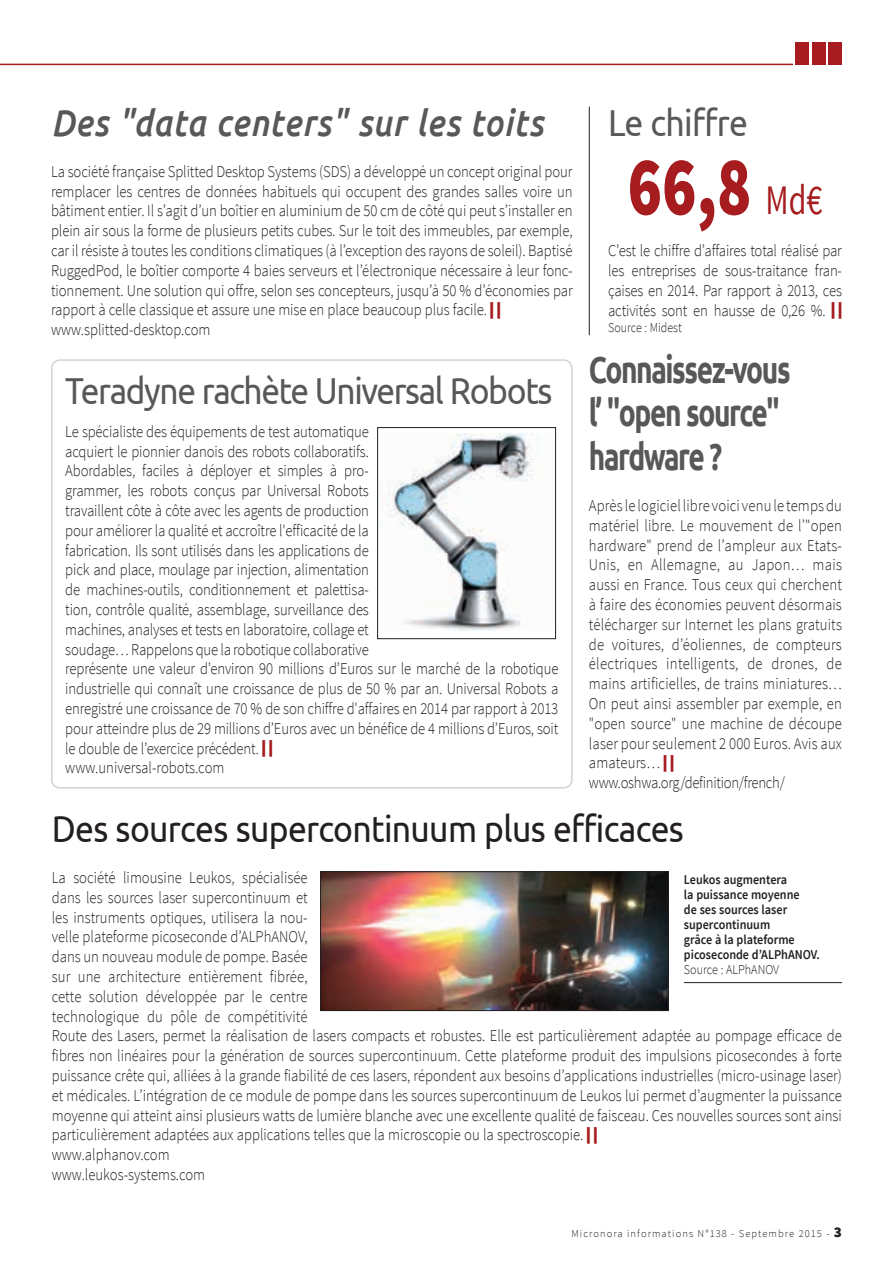
<style>
.page{position:relative;width:893px;height:1263px;background:#fff}
.page>*{position:absolute;margin:0;border:0;box-sizing:border-box;transform-origin:0 0}
.t1{font:900 84px "Source Sans Pro";color:#a61c1f;scale:.76 1}
.t2{font:700 37.5px/43.5px "Ubuntu";letter-spacing:-.05em;color:#57585a;scale:.75 1}
.t3{font:37.5px "Ubuntu";letter-spacing:-.02em;color:#231f20;scale:.9 1}
.t4{font:37.5px "Ubuntu";letter-spacing:-.04em;color:#57585a;scale:.89 1}
.t5{font:italic 500 37.5px "Ubuntu";letter-spacing:.025em;color:#57585a;scale:.89 1}
.t6{font:37.5px "Ubuntu";letter-spacing:-.02em;color:#57585a;scale:.9 1}
.t7{font:300 16.5px/19.8px "Source Sans Pro";letter-spacing:-.005em;color:#231f20;scale:.89 1}
.t8{font:600 13.5px/15px "Source Sans Pro";color:#231f20;scale:.9 1}
.t9{font:300 13.5px "Source Sans Pro";color:#231f20;scale:.9 1}
.t10{font:300 13.5px "Source Sans Pro";color:#231f20;scale:.89 1}
.t11{font:300 10.5px "Source Sans Pro";letter-spacing:.1em;color:#231f20}
.s1{font-family:"Mic Infos";font-weight:400;color:#a61c1f}
.s2{font-weight:400;font-size:42px}
.s3{font-weight:900;font-size:15px}
</style>
<div class="page">
<hr style="left:0;top:64px;width:793px;height:1px;background:#a61c1f">
<div style="left:796px;top:43px;width:13px;height:22px;background:#a61c1f"></div>
<div style="left:812px;top:43px;width:13px;height:22px;background:#a61c1f"></div>
<div style="left:829px;top:43px;width:13px;height:22px;background:#a61c1f"></div>
<img style="left:322px;top:873px;width:345px;height:136px">
<div style="left:320px;top:871px;width:349px;height:140px;border:1px solid #231f20"></div>
<hr style="left:589px;top:107px;width:1px;height:228px;background:#231f20">
<div style="left:51px;top:359px;width:522px;height:429px;border:2px solid #d1d2d4;border-radius:9px"></div>
<img style="left:387px;top:433px;width:146px;height:197px">
<div style="left:377px;top:427px;width:179px;height:212px;border:1px solid #231f20"></div>
<hr style="left:684px;top:982px;width:158px;height:1px;background:#231f20">
<h2 class="t5" style="left:51px;top:99px;width:554px">Des "data centers" sur les toits</h2>
<p class="t7" style="left:51px;top:161px;width:588px">La société française Splitted Desktop Systems (SDS) a développé un concept original pour remplacer les centres de données habituels qui occupent des grandes salles voire un bâtiment entier. Il s’agit d’un boîtier en aluminium de 50 cm de côté qui peut s’installer en plein air sous la forme de plusieurs petits cubes. Sur le toit des immeubles, par exemple, car il résiste à toutes les conditions climatiques (à l’exception des rayons de soleil). Baptisé RuggedPod, le boîtier comporte 4 baies serveurs et l’électronique nécessaire à leur fonc&shy;tionnement. Une solution qui offre, selon ses concepteurs, jusqu’à 50 % d’économies par rapport à celle classique et assure une mise en place beaucoup plus facile. <span class="s1">] </span>www.splitted-desktop.com</p>
<h2 class="t4" style="left:65px;top:368px;width:549px">Teradyne rachète Universal Robots</h2>
<p class="t7" style="left:65px;top:421px;width:556px">Le spécialiste des équipements de test automatique<br>acquiert le pionnier danois des robots collaboratifs.<br>Abordables, faciles à déployer et simples à pro-<br>grammer, les robots conçus par Universal Robots<br>travaillent côte à côte avec les agents de production<br>pour améliorer la qualité et accroître l'efficacité de la<br>fabrication. Ils sont utilisés dans les applications de<br>pick and place, moulage par injection, alimentation<br>de machines-outils, conditionnement et palettisa-<br>tion, contrôle qualité, assemblage, surveillance des<br>machines, analyses et tests en laboratoire, collage et<br>soudage… Rappelons que la robotique collaborative<br>représente une valeur d’environ 90 millions d’Euros sur le marché de la robotique industrielle qui connaît une croissance de plus de 50 % par an. Universal Robots a enregistré une croissance de 70 % de son chiffre d'affaires en 2014 par rapport à 2013 pour atteindre plus de 29 millions d’Euros avec un bénéfice de 4 millions d’Euros, soit le double de l’exercice précédent. <span class="s1">]<br></span>www.universal-robots.com</p>
<h2 class="t6" style="left:608px;top:100px;width:157px">Le chiffre</h2>
<h1 class="t1" style="left:628px;top:132px;width:258px">66,8 <span class="s2">Md€</span></h1>
<p class="t7" style="left:608px;top:241px;width:264px;text-align:justify">C’est le chiffre d’affaires total réalisé par les entreprises de sous-traitance fran&shy;çaises en 2014. Par rapport à 2013, ces activités sont en hausse de 0,26 %. <span class="s1">]</span></p>
<p class="t10" style="left:608px;top:319px;width:84px">Source : Midest</p>
<h2 class="t2" style="left:589px;top:347px;width:271px">Connaissez-vous l’ "open source" hardware ?</h2>
<p class="t7" style="left:589px;top:496px;width:286px">Après le logiciel libre voici venu le temps du matériel libre. Le mouvement de l’"open hardware" prend de l’ampleur aux Etats-Unis, en Allemagne, au Japon… mais aussi en France. Tous ceux qui cherchent à faire des économies peuvent désormais télécharger sur Internet les plans gratuits de voitures, d’éoliennes, de compteurs électriques intelligents, de drones, de mains artificielles, de trains miniatures… On peut ainsi assembler par exemple, en "open source" une machine de découpe laser pour seulement 2 000 Euros. Avis aux amateurs… <span class="s1">] </span>www.oshwa.org/definition/french/</p>
<h2 class="t3" style="left:52px;top:806px;width:704px">Des sources supercontinuum plus efficaces</h2>
<p class="t7" style="left:52px;top:867px;width:889px">La société limousine Leukos, spécialisée<br>dans les sources laser supercontinuum et<br>les instruments optiques, utilisera la nou-<br>velle plateforme picoseconde d’ALPhANOV,<br>dans un nouveau module de pompe. Basée<br>sur une architecture entièrement fibrée,<br>cette solution développée par le centre<br>technologique du pôle de compétitivité<br>Route des Lasers, permet la réalisation de lasers compacts et robustes. Elle est particulièrement adaptée au pompage efficace de fibres non linéaires pour la génération de sources supercontinuum. Cette plateforme produit des impulsions picosecondes à forte puissance crête qui, alliées à la grande fiabilité de ces lasers, répondent aux besoins d’applications industrielles (micro-usinage laser) et médicales. L’intégration de ce module de pompe dans les sources supercontinuum de Leukos lui permet d’augmenter la puissance moyenne qui atteint ainsi plusieurs watts de lumière blanche avec une excellente qualité de faisceau. Ces nouvelles sources sont ainsi particulièrement adaptées aux applications telles que la microscopie ou la spectroscopie. <span class="s1">]<br></span>www.alphanov.com<br>www.leukos-systems.com</p>
<p class="t8" style="left:684px;top:872px;width:153px">Leukos augmentera<br>la puissance moyenne<br>de ses sources laser supercontinuum<br>grâce à la plateforme picoseconde d’ALPhANOV.</p>
<p class="t9" style="left:684px;top:961px;width:107px">Source : ALPhANOV</p>
<p class="t11" style="left:571px;top:1227px;width:272px">Micronora informations N°138 - Septembre 2015 - <span class="s3">3</span></p>
</div>
